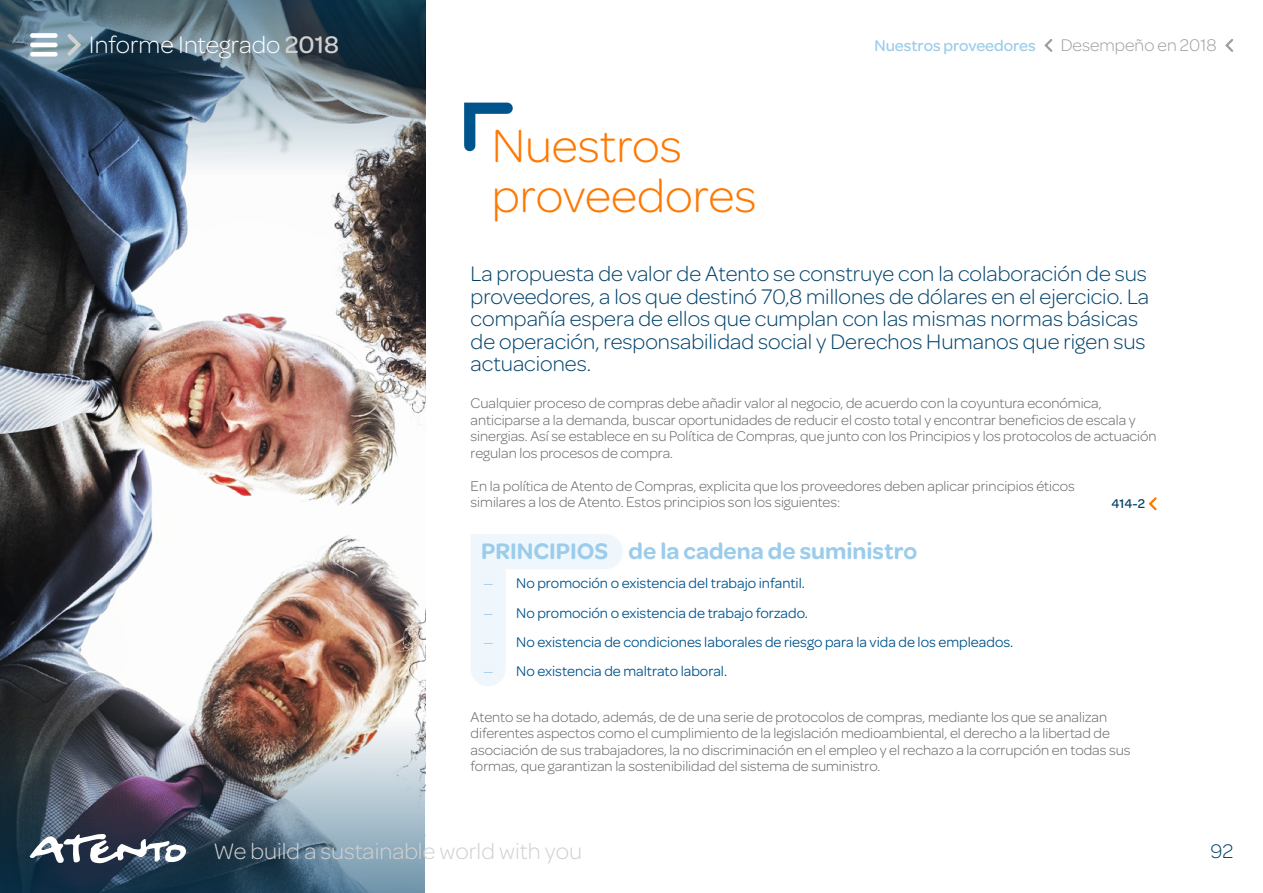
<style>
.page{position:relative;width:1263px;height:893px;background:#fff}
.page>*{position:absolute;margin:0;border:0;box-sizing:border-box;transform-origin:0 0}
.t1{font:300 49.5px/49.5px "Omnes";color:#ff7800}
.t2{font:300 25.5px "Omnes";color:#fff}
.t3{font:600 24px "Omnes";color:#9ccceb}
.t4{font:300 24px "Omnes";color:#d1d1d1}
.t5{font:300 22.5px/22.5px "Omnes";color:#00426b}
.t6{font:300 21px "Omnes";color:#00426b}
.t7{font:300 18px "Omnes";color:#9e9e9e}
.t8{font:500 16.5px "Omnes";color:#9ccceb}
.t9{font:300 15px/16.5px "Omnes";color:#636363}
.t10{font:15px/29.2px "Omnes";color:#00548c}
.t11{font:15px/29.2px "Omnes";color:#9ccceb;text-align:justify}
.t12{font:500 13.5px "Omnes";color:#00426b}
.s1{font-weight:500;color:#d1d1d1}
</style>
<div class="page">
<svg style="left:471px;top:534px;width:152px;height:152px"></svg>
<img style="left:0;top:176px;width:425px;height:540px">
<img style="left:0;top:0;width:425px;height:176px">
<img style="left:0;top:716px;width:425px;height:177px">
<svg style="left:464px;top:102px;width:49px;height:50px"></svg>
<svg style="left:30px;top:834px;width:156px;height:30px"></svg>
<svg style="left:64px;top:30px;width:20px;height:29px"></svg>
<div style="left:30px;top:33px;width:28px;height:5px;background:#fff;border-radius:2px"></div>
<hr style="left:30px;top:43px;width:28px;height:4px;background:#fff;border-radius:2px">
<div style="left:30px;top:52px;width:28px;height:5px;background:#fff;border-radius:2px"></div>
<svg style="left:1044px;top:39px;width:9px;height:13px"></svg>
<svg style="left:1225px;top:39px;width:8px;height:13px"></svg>
<svg style="left:1148px;top:497px;width:9px;height:14px"></svg>
<h2 class="t2" style="left:89px;top:28px;width:251px">Informe Integrado <span class="s1">2018</span></h2>
<p class="t8" style="left:874px;top:34px;width:163px">Nuestros proveedores</p>
<p class="t7" style="left:1061px;top:33px;width:157px">Desempeño en 2018</p>
<h1 class="t1" style="left:492px;top:120px;width:266px">Nuestros proveedores</h1>
<p class="t5" style="left:471px;top:262px;width:680px">La propuesta de valor de Atento se construye con la colaboración de sus proveedores, a los que destinó 70,8 millones de dólares en el ejercicio. La compañía espera de ellos que cumplan con las mismas normas básicas de operación, responsabilidad social y Derechos Humanos que rigen sus actuaciones.</p>
<p class="t9" style="left:471px;top:394px;width:688px">Cualquier proceso de compras debe añadir valor al negocio, de acuerdo con la coyuntura económica, anticiparse a la demanda, buscar oportunidades de reducir el costo total y encontrar beneficios de escala y sinergias. Así se establece en su Política de Compras, que junto con los Principios y los protocolos de actuación regulan los procesos de compra.</p>
<p class="t9" style="left:471px;top:477px;width:606px">En la política de Atento de Compras, explicita que los proveedores deben aplicar principios éticos similares a los de Atento. Estos principios son los siguientes:</p>
<p class="t12" style="left:1111px;top:494px;width:35px">414-2</p>
<h3 class="t3" style="left:481px;top:533px;width:438px">PRINCIPIOS de la cadena de suministro</h3>
<p class="t10" style="left:516px;top:568px;width:499px">No promoción o existencia del trabajo infantil.<br>No promoción o existencia de trabajo forzado.<br>No existencia de condiciones laborales de riesgo para la vida de los empleados.<br>No existencia de maltrato laboral.</p>
<p class="t11" style="left:483px;top:568px;width:12px">— — — —</p>
<p class="t9" style="left:471px;top:708px;width:661px">Atento se ha dotado, además, de de una serie de protocolos de compras, mediante los que se analizan diferentes aspectos como el cumplimiento de la legislación medioambiental, el derecho a la libertad de asociación de sus trabajadores, la no discriminación en el empleo y el rechazo a la corrupción en todas sus formas, que garantizan la sostenibilidad del sistema de suministro.</p>
<h3 class="t4" style="left:214px;top:835px;width:370px">We build a sustainable world with you</h3>
<h3 class="t6" style="left:1210px;top:837px;width:24px">92</h3>
</div>
